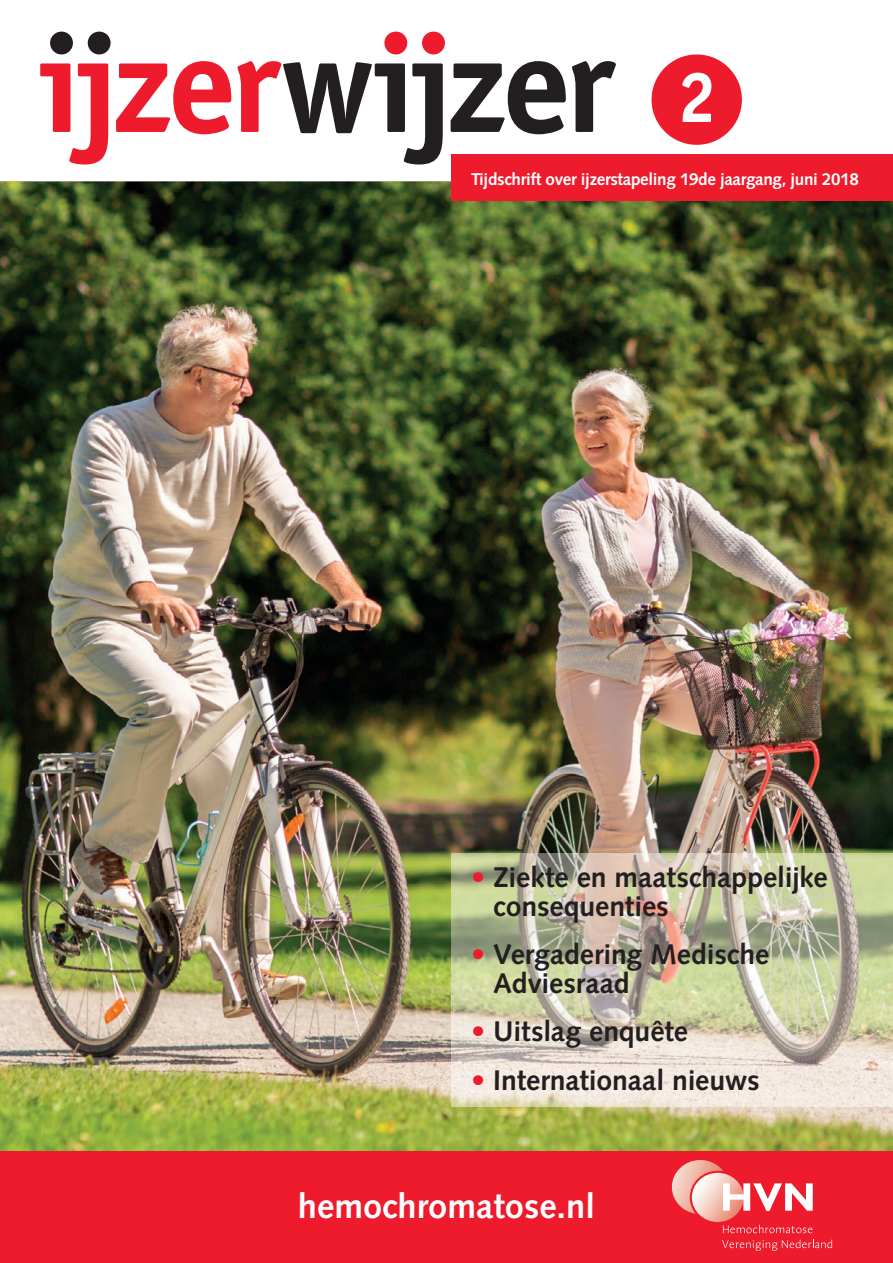
<style>
.page{position:relative;width:893px;height:1263px;background:#fff}
.page>*{position:absolute;margin:0;border:0;box-sizing:border-box;transform-origin:0 0}
.t1{font:700 72px "Officina Sans Std";color:#fff}
.t2{font:700 34.5px "Syntax LT Std";color:#fff}
.t3{font:700 28.5px/28.5px "Syntax LT Std";letter-spacing:-.005em;color:#231f20}
.t4{font:700 17.1px "Syntax LT Std";letter-spacing:-.02em;color:#fff}
.s1{color:#ee1b2d}
</style>
<div class="page">
<img style="left:0;top:181px;width:893px;height:970px">
<div style="left:451px;top:154px;width:442px;height:47px;background:#ee1b2d"></div>
<img style="left:451px;top:853px;width:442px;height:254px">
<div style="left:0;top:1151px;width:893px;height:112px;background:#ee1b2d"></div>
<svg style="left:50px;top:32px;width:61px;height:22px"></svg>
<svg style="left:40px;top:61px;width:576px;height:104px"></svg>
<div style="left:652px;top:54px;width:90px;height:91px;background:#ee1b2d;border-radius:50%"></div>
<svg style="left:723px;top:1225px;width:89px;height:8px"></svg>
<svg style="left:722px;top:1240px;width:110px;height:11px"></svg>
<img style="left:672px;top:1160px;width:51px;height:53px">
<img style="left:692px;top:1173px;width:47px;height:49px">
<svg style="left:723px;top:1183px;width:90px;height:28px"></svg>
<svg style="left:384px;top:32px;width:61px;height:22px"></svg>
<h1 class="t1" style="left:677px;top:53px;width:42px">2</h1>
<p class="t4" style="left:471px;top:169px;width:389px">Tijdschrift over ijzerstapeling 19de jaargang, juni 2018</p>
<p class="t3" style="left:493px;top:863px;width:336px;text-indent:-22px"><span class="s1">•</span> Ziekte en maatschappelijke consequenties</p>
<p class="t3" style="left:493px;top:940px;width:278px;text-indent:-22px"><span class="s1">•</span> Vergadering Medische<br>Adviesraad</p>
<p class="t3" style="left:471px;top:1017px;width:218px"><span class="s1">•</span> Uitslag enquête</p>
<p class="t3" style="left:471px;top:1066px;width:290px"><span class="s1">•</span> Internationaal nieuws</p>
<p class="t2" style="left:298px;top:1186px;width:299px">hemochromatose.nl</p>
</div>
